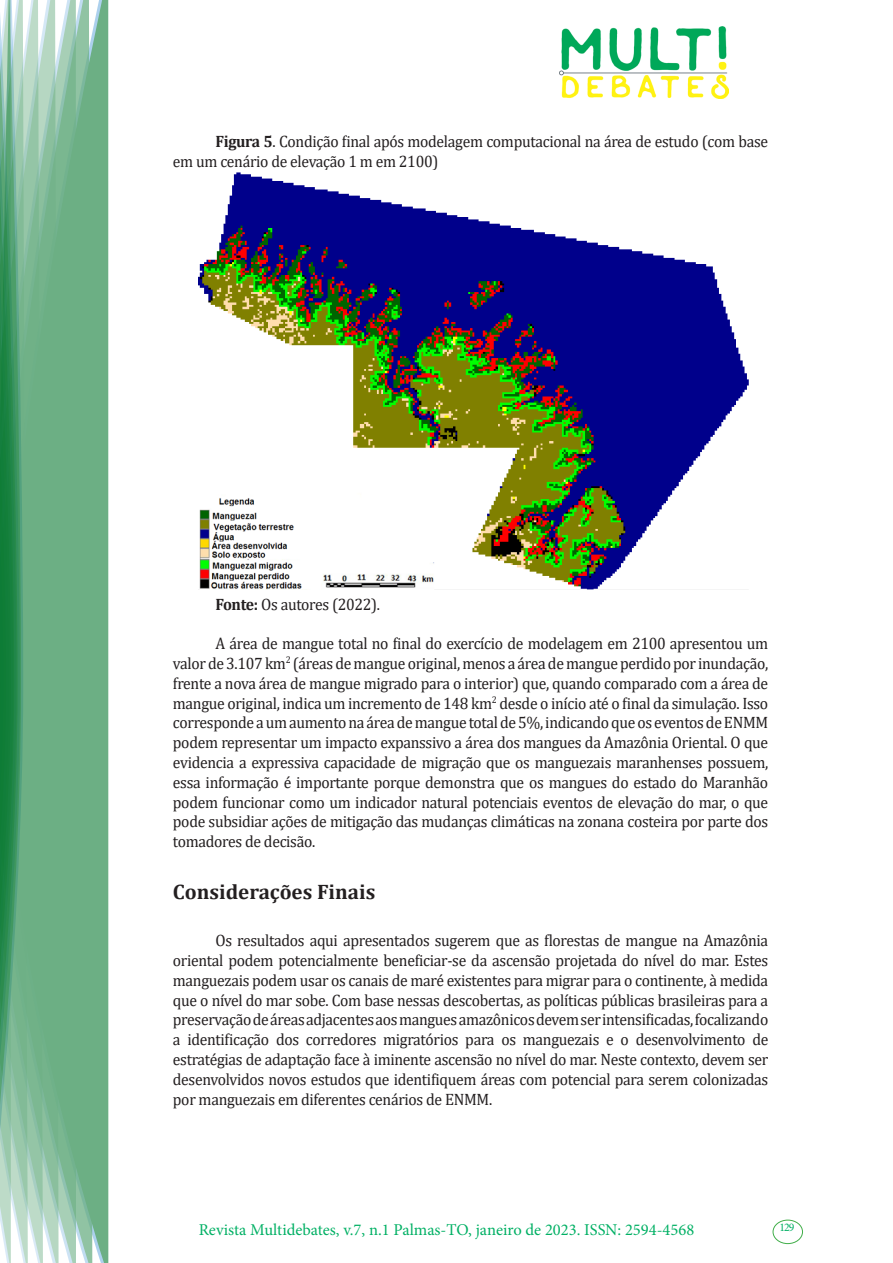
<style>
.page{position:relative;width:893px;height:1263px;background:#fff}
.page>*{position:absolute;margin:0;border:0;box-sizing:border-box;transform-origin:0 0}
.Titulo_2{font:700 21px "Cambria";color:#231f20}
.texto{font:16.5px/19.8px "Cambria";letter-spacing:-.02em;color:#231f20;text-align:justify;scale:.95 1}
.t1{font:16.5px "Minion Pro";color:#00b064}
.t2{font:11.7px "Minion Pro";color:#00b064}
.s1{font-weight:700}
</style>
<div class="page">
<img style="left:559px;top:26px;width:169px;height:72px">
<div style="left:95px;top:0;width:14px;height:1263px;background:#6caf84"></div>
<svg style="left:79px;top:0;width:16px;height:1263px;fill:#6caf84"></svg>
<svg style="left:62px;top:0;width:17px;height:1263px;fill:#6caf84"></svg>
<svg style="left:45px;top:0;width:17px;height:1263px;fill:#6caf84"></svg>
<svg style="left:30px;top:0;width:15px;height:1263px;fill:#6caf84"></svg>
<svg style="left:0;top:0;width:30px;height:1263px"></svg>
<div style="left:772px;top:1219px;width:31px;height:25px;border:1px solid #40ae49;border-radius:50%"></div>
<img style="left:198px;top:172px;width:551px;height:417px">
<p class="texto" style="left:173px;top:132px;width:628px;text-indent:43px"><span class="s1">Figura 5</span>. Condição final após modelagem computacional na área de estudo (com base em um cenário de elevação 1 m em 2100)</p>
<p class="texto" style="left:215px;top:594px;width:175px"><span class="s1">Fonte:</span> Os autores (2022).</p>
<p class="texto" style="left:173px;top:633px;width:628px;text-indent:43px">A área de mangue total no final do exercício de modelagem em 2100 apresentou um valor de 3.107 km<sup>2</sup> (áreas de mangue original, menos a área de mangue perdido por inundação, frente a nova área de mangue migrado para o interior) que, quando comparado com a área de mangue original, indica um incremento de 148 km<sup>2</sup> desde o início até o final da simulação. Isso corresponde a um aumento na área de mangue total de 5%, indicando que os eventos de ENMM podem representar um impacto expanssivo a área dos mangues da Amazônia Oriental. O que evidencia a expressiva capacidade de migração que os manguezais maranhenses possuem, essa informação é importante porque demonstra que os mangues do estado do Maranhão podem funcionar como um indicador natural potenciais eventos de elevação do mar, o que pode subsidiar ações de mitigação das mudanças climáticas na zonana costeira por parte dos tomadores de decisão.</p>
<p class="Titulo_2" style="left:173px;top:877px;width:204px">Considerações Finais</p>
<p class="texto" style="left:173px;top:930px;width:628px;text-indent:43px">Os resultados aqui apresentados sugerem que as florestas de mangue na Amazônia oriental podem potencialmente beneficiar-se da ascensão projetada do nível do mar. Estes manguezais podem usar os canais de maré existentes para migrar para o continente, à medida que o nível do mar sobe. Com base nessas descobertas, as políticas públicas brasileiras para a preservação de áreas adjacentes aos mangues amazônicos devem ser intensificadas, focalizando a identificação dos corredores migratórios para os manguezais e o desenvolvimento de estratégias de adaptação face à iminente ascensão no nível do mar. Neste contexto, devem ser desenvolvidos novos estudos que identifiquem áreas com potencial para serem colonizadas por manguezais em diferentes cenários de ENMM.</p>
<p class="t1" style="left:199px;top:1218px;width:497px">Revista Multidebates, v.7, n.1 Palmas-TO, janeiro de 2023. ISSN: 2594-4568</p>
<p class="t2" style="left:779px;top:1219px;width:16px">129</p>
</div>
